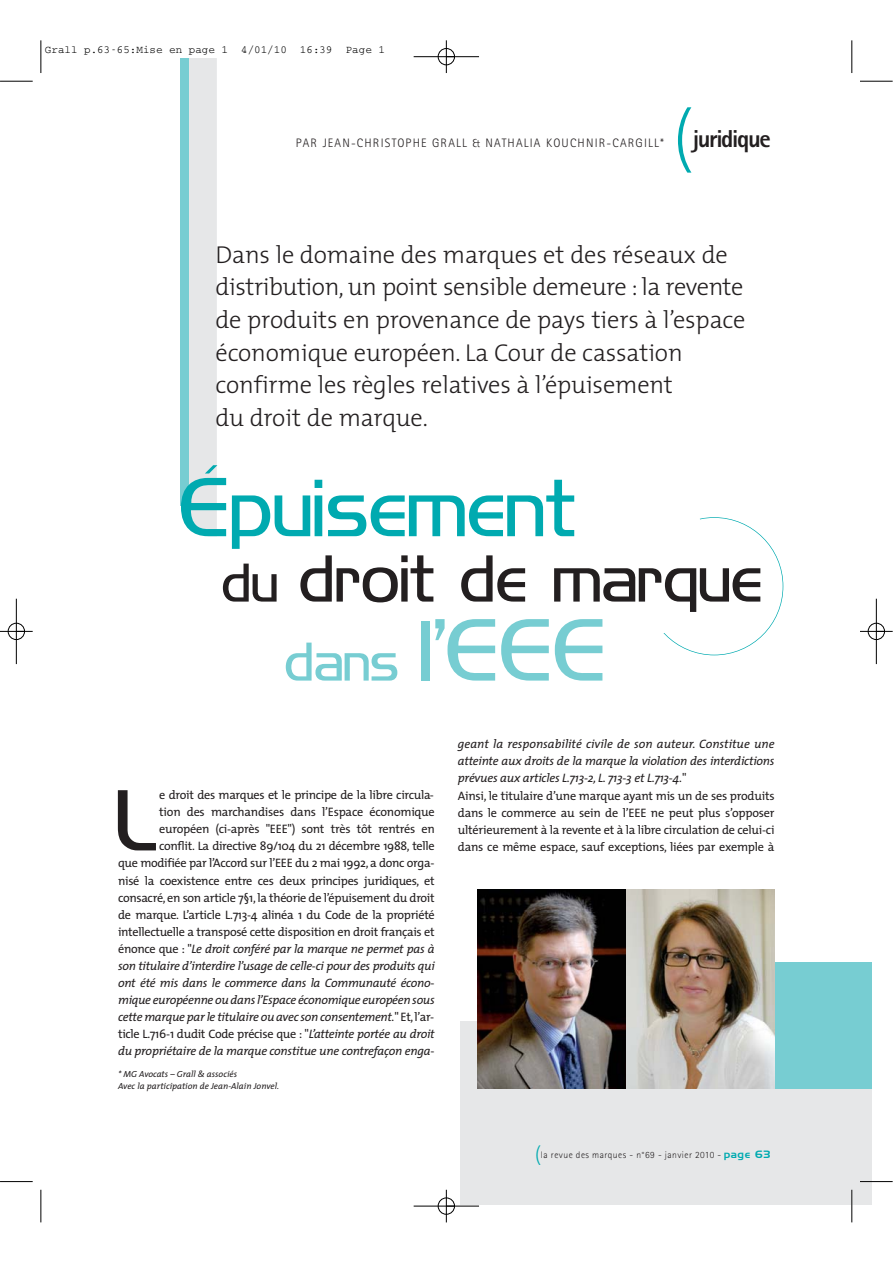
<style>
.page{position:relative;width:893px;height:1263px;background:#fff}
.page>*{position:absolute;margin:0;border:0;box-sizing:border-box;transform-origin:0 0}
.t1{font:79.05px "Hancock Park Light Laser";color:#77cdd2}
.t2{font:77.4px "Hancock Park Light Laser";color:#231f20}
.t3{font:74.85px "Hancock Park Light Laser";color:#00aab0}
.t4{font:300 68.1px "The Mix";color:#00aab0}
.t5{font:61.35px "Hancock Park Light Laser";color:#231f20}
.t6{font:300 24.45px/32.7px "The Mix";letter-spacing:-.005em;color:#231f20}
.t7{font:12.3px/17.1px "The Mix";letter-spacing:-.025em;color:#231f20;text-align:right}
.t8{font:300 12.3px "Rotis Sans Serif";letter-spacing:.095em;color:#231f20}
.t9{font:10.95px "Courier";color:#000}
.t10{font:300 9.6px "Rotis Sans Serif";letter-spacing:.05em;color:#231f20}
.t11{font:italic 8.85px/12.3px "The Mix";color:#231f20}
.s1{font-weight:800;font-size:24.45px}
.s2{font-size:50.4px}
.s3{font-style:italic}
.s4{font-family:"The Mix";font-size:20.4px;color:#00aab0}
.s5{font-family:"Hancock Park Laser";font-weight:400;color:#00aab0}
</style>
<div class="page">
<div style="left:460px;top:1021px;width:412px;height:184px;background:#e6e7e8"></div>
<div style="left:774px;top:962px;width:98px;height:127px;background:#77cdd2"></div>
<div style="left:184px;top:58px;width:33px;height:478px;background:#e6e7e8"></div>
<div style="left:181px;top:58px;width:8px;height:447px;background:#77cdd2"></div>
<img style="left:477px;top:890px;width:297px;height:199px">
<hr style="left:41px;top:40px;width:1px;height:33px;background:#000">
<hr style="left:0;top:81px;width:33px;height:1px;background:#000">
<hr style="left:851px;top:40px;width:1px;height:33px;background:#000">
<hr style="left:860px;top:81px;width:32px;height:1px;background:#000">
<hr style="left:41px;top:1190px;width:1px;height:32px;background:#000">
<hr style="left:0;top:1181px;width:33px;height:1px;background:#000">
<hr style="left:851px;top:1190px;width:1px;height:32px;background:#000">
<hr style="left:860px;top:1181px;width:32px;height:1px;background:#000">
<div style="left:438px;top:1198px;width:17px;height:17px;border:1px solid #fff;border-radius:50%"></div>
<hr style="left:414px;top:56px;width:65px;height:1px;background:#000">
<hr style="left:414px;top:1206px;width:65px;height:1px;background:#000">
<hr style="left:16px;top:599px;width:1px;height:65px;background:#000">
<hr style="left:876px;top:599px;width:1px;height:65px;background:#000">
<hr style="left:446px;top:40px;width:1px;height:33px;background:#000">
<hr style="left:446px;top:1190px;width:1px;height:32px;background:#000">
<hr style="left:0;top:631px;width:33px;height:1px;background:#000">
<hr style="left:860px;top:631px;width:33px;height:1px;background:#000">
<div style="left:438px;top:48px;width:17px;height:17px;border:1px solid #000;border-radius:50%"></div>
<div style="left:438px;top:1198px;width:17px;height:16px;border:1px solid #000;border-radius:50%"></div>
<div style="left:8px;top:623px;width:17px;height:17px;border:1px solid #000;border-radius:50%"></div>
<div style="left:868px;top:623px;width:17px;height:17px;border:1px solid #000;border-radius:50%"></div>
<p class="t9" style="left:45px;top:46px;width:341px">Grall p.63-65:Mise en page 1 4/01/10 16:39 Page 1</p>
<h3 class="t4" style="left:672px;top:110px;width:22px">(</h3>
<p class="t8" style="left:296px;top:138px;width:476px">PAR JEAN-CHRISTOPHE GRALL &amp; NATHALIA KOUCHNIR-CARGILL* <span class="s1">juridique</span></p>
<p class="t6" style="left:215px;top:241px;width:531px">Dans le domaine des marques et des réseaux de distribution, un point sensible demeure : la revente de produits en provenance de pays tiers à l’espace économique européen. La Cour de cassation confirme les règles relatives à l’épuisement<br>du droit de marque.</p>
<h3 class="t3" style="left:181px;top:467px;width:398px">Épuisement</h3>
<h3 class="t5" style="left:223px;top:545px;width:542px"><span class="s2">du</span> droit de marque</h3>
<h1 class="t1" style="left:286px;top:607px;width:324px"><span class="s2">dans</span> l’EEE</h1>
<h2 class="t2" style="left:118px;top:778px;width:42px">L</h2>
<p class="t7" style="left:118px;top:788px;width:318px">e droit des marques et le principe de la libre circula-<br>tion des marchandises dans l’Espace économique européen (ci-après "EEE") sont très tôt rentrés en<br>conflit. La directive 89/104 du 21 décembre 1988, telle<br>que modifiée par l’Accord sur l’EEE du 2 mai 1992, a donc orga&shy;nisé la coexistence entre ces deux principes juridiques, et consacré, en son article 7§1,la théorie de l’épuisement du droit de marque. L’article L.713-4 alinéa 1 du Code de la propriété intellectuelle a transposé cette disposition en droit français et énonce que : "<span class="s3">Le droit conféré par la marque ne permet pas à son titulaire d’interdire l’usage de celle-ci pour des produits qui ont été mis dans le commerce dans la Communauté écono&shy;mique européenne ou dans l’Espace économique européen sous cette marque par le titulaire ou avec son consentement.</span>" Et,l’ar&shy;ticle L.716-1 dudit Code précise que : "<span class="s3">L’atteinte portée au droit du propriétaire de la marque constitue une contrefaçon enga-</span></p>
<p class="t11" style="left:118px;top:1068px;width:162px">* MG Avocats – Grall &amp; associés<br>Avec la participation de Jean-Alain Jonvel.</p>
<p class="t7" style="left:458px;top:737px;width:318px;text-align:left"><span class="s3">geant la responsabilité civile de son auteur. Constitue une atteinte aux droits de la marque la violation des interdictions prévues aux articles L.713-2, L. 713-3 et L.713-4.</span>"<br>Ainsi, le titulaire d’une marque ayant mis un de ses produits dans le commerce au sein de l’EEE ne peut plus s’opposer ultérieurement à la revente et à la libre circulation de celui-ci dans ce même espace, sauf exceptions, liées par exemple à</p>
<p class="t10" style="left:535px;top:1152px;width:237px"><span class="s4">(</span>la revue des marques - n°69 - janvier 2010 - <span class="s5">page 63</span></p>
</div>
